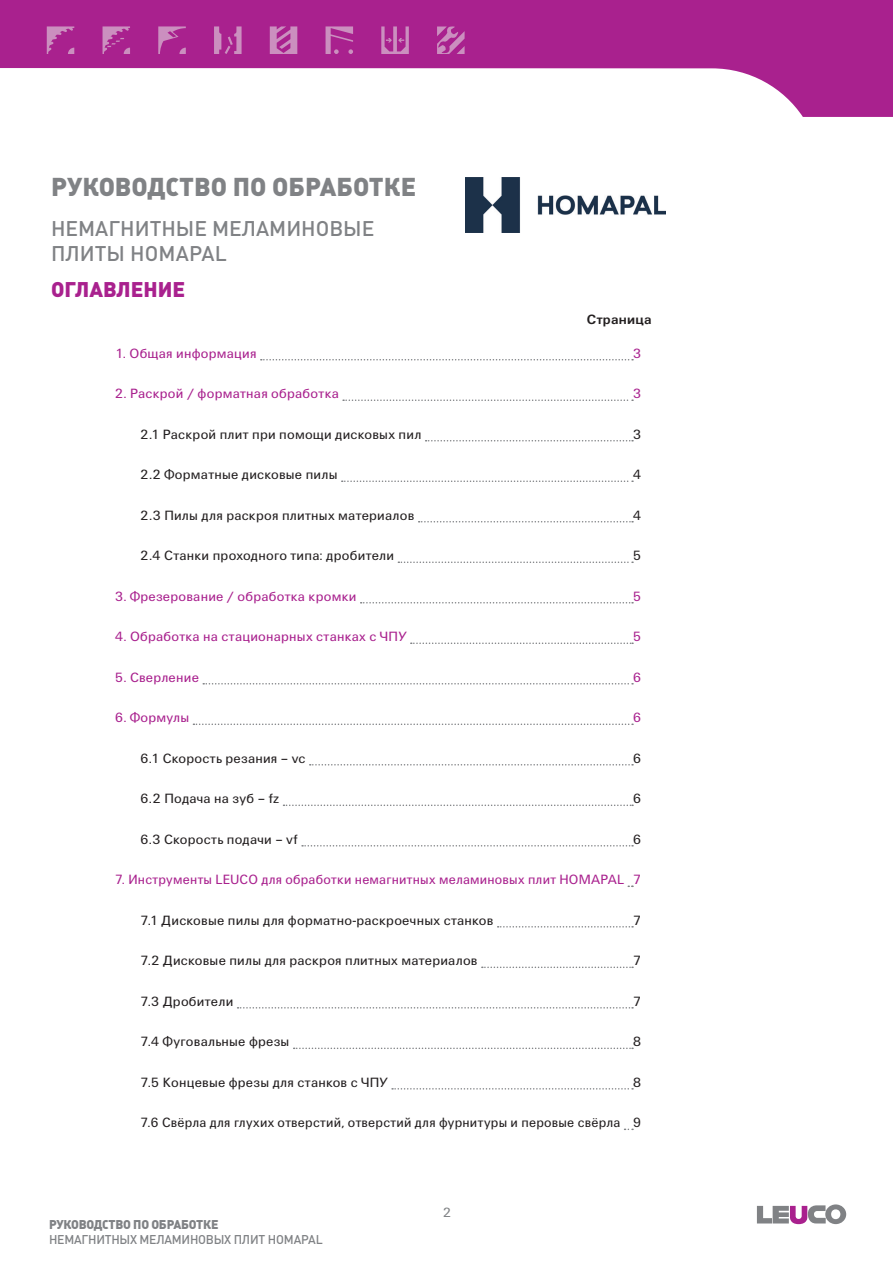
<style>
.page{position:relative;width:893px;height:1263px;background:#fff}
.page>*{position:absolute;margin:0;border:0;box-sizing:border-box;transform-origin:0 0}
.t1{font:900 25.5px "DIN Pro";color:#808285}
.t2{font:500 21px/25.2px "DIN Pro";color:#808285}
.t3{font:900 21px "DIN Pro";color:#a9218e}
.t4{font:13.95px "LEUCO UN";letter-spacing:.015em;color:#231f20}
.t5{font:13.95px "LEUCO UN";letter-spacing:.015em;color:#a9218e}
.t6{font:700 13.95px "LEUCO UN";letter-spacing:.015em;color:#231f20}
.t7{font:13.95px "LEUCO UN";color:#808285}
.t8{font:500 12.6px "DIN Pro";letter-spacing:-.02em;color:#808285}
.t9{font:900 12.6px "DIN Pro";letter-spacing:-.02em;color:#808285}
</style>
<div class="page">
<svg style="left:0;top:0;width:893px;height:117px;fill:#a9218e"></svg>
<svg style="left:326px;top:26px;width:27px;height:28px"></svg>
<svg style="left:214px;top:26px;width:28px;height:28px"></svg>
<svg style="left:47px;top:26px;width:27px;height:28px"></svg>
<svg style="left:103px;top:26px;width:27px;height:28px"></svg>
<svg style="left:437px;top:26px;width:28px;height:28px"></svg>
<svg style="left:158px;top:26px;width:28px;height:28px"></svg>
<svg style="left:270px;top:26px;width:27px;height:28px"></svg>
<svg style="left:381px;top:26px;width:28px;height:28px"></svg>
<svg style="left:757px;top:1204px;width:89px;height:20px"></svg>
<svg style="left:261px;top:359px;width:372px;height:1px"></svg>
<svg style="left:343px;top:399px;width:290px;height:2px"></svg>
<svg style="left:426px;top:440px;width:207px;height:1px"></svg>
<svg style="left:342px;top:480px;width:291px;height:2px"></svg>
<svg style="left:419px;top:521px;width:214px;height:1px"></svg>
<svg style="left:398px;top:561px;width:235px;height:2px"></svg>
<svg style="left:361px;top:602px;width:272px;height:1px"></svg>
<svg style="left:411px;top:642px;width:222px;height:2px"></svg>
<svg style="left:203px;top:683px;width:430px;height:1px"></svg>
<svg style="left:193px;top:723px;width:440px;height:2px"></svg>
<svg style="left:310px;top:764px;width:323px;height:1px"></svg>
<svg style="left:283px;top:804px;width:350px;height:2px"></svg>
<svg style="left:302px;top:845px;width:331px;height:1px"></svg>
<svg style="left:498px;top:926px;width:135px;height:1px"></svg>
<svg style="left:482px;top:966px;width:151px;height:2px"></svg>
<svg style="left:238px;top:1007px;width:395px;height:1px"></svg>
<svg style="left:294px;top:1047px;width:339px;height:2px"></svg>
<svg style="left:392px;top:1088px;width:241px;height:1px"></svg>
<img style="left:466px;top:178px;width:199px;height:54px">
<h1 class="t1" style="left:51px;top:169px;width:367px">РУКОВОДСТВО ПО ОБРАБОТКЕ</h1>
<h2 class="t2" style="left:51px;top:215px;width:325px">НЕМАГНИТНЫЕ МЕЛАМИНОВЫЕ<br>ПЛИТЫ HOMAPAL</h2>
<h2 class="t3" style="left:51px;top:275px;width:136px">ОГЛАВЛЕНИЕ</h2>
<p class="t6" style="left:587px;top:312px;width:66px">Страница</p>
<p class="t5" style="left:115px;top:345px;width:143px">1. Общая информация</p>
<p class="t5" style="left:633px;top:345px;width:10px">3</p>
<p class="t5" style="left:115px;top:386px;width:226px">2. Раскрой / форматная обработка</p>
<p class="t5" style="left:633px;top:386px;width:10px">3</p>
<p class="t4" style="left:140px;top:426px;width:283px">2.1 Раскрой плит при помощи дисковых пил</p>
<p class="t4" style="left:633px;top:426px;width:10px">3</p>
<p class="t4" style="left:140px;top:467px;width:199px">2.2 Форматные дисковые пилы</p>
<p class="t4" style="left:633px;top:467px;width:10px">4</p>
<p class="t4" style="left:140px;top:507px;width:276px">2.3 Пилы для раскроя плитных материалов</p>
<p class="t4" style="left:633px;top:507px;width:10px">4</p>
<p class="t4" style="left:140px;top:548px;width:255px">2.4 Станки проходного типа: дробители</p>
<p class="t4" style="left:633px;top:548px;width:10px">5</p>
<p class="t5" style="left:115px;top:588px;width:243px">3. Фрезерование / обработка кромки</p>
<p class="t5" style="left:633px;top:588px;width:10px">5</p>
<p class="t5" style="left:115px;top:629px;width:293px">4. Обработка на стационарных станках с ЧПУ</p>
<p class="t5" style="left:633px;top:629px;width:10px">5</p>
<p class="t5" style="left:115px;top:669px;width:86px">5. Сверление</p>
<p class="t5" style="left:633px;top:669px;width:10px">6</p>
<p class="t5" style="left:115px;top:710px;width:76px">6. Формулы</p>
<p class="t5" style="left:633px;top:710px;width:10px">6</p>
<p class="t4" style="left:140px;top:750px;width:167px">6.1 Скорость резания – vc</p>
<p class="t4" style="left:633px;top:750px;width:10px">6</p>
<p class="t4" style="left:140px;top:791px;width:140px">6.2 Подача на зуб – fz</p>
<p class="t4" style="left:633px;top:791px;width:10px">6</p>
<p class="t4" style="left:140px;top:831px;width:159px">6.3 Скорость подачи – vf</p>
<p class="t4" style="left:633px;top:831px;width:10px">6</p>
<p class="t5" style="left:115px;top:872px;width:528px">7. Инструменты LEUCO для обработки немагнитных меламиновых плит HOMAPAL 7</p>
<p class="t4" style="left:140px;top:912px;width:355px">7.1 Дисковые пилы для форматно-раскроечных станков</p>
<p class="t4" style="left:633px;top:912px;width:10px">7</p>
<p class="t4" style="left:140px;top:953px;width:339px">7.2 Дисковые пилы для раскроя плитных материалов</p>
<p class="t4" style="left:633px;top:953px;width:10px">7</p>
<p class="t4" style="left:140px;top:993px;width:95px">7.3 Дробители</p>
<p class="t4" style="left:633px;top:993px;width:10px">7</p>
<p class="t4" style="left:140px;top:1034px;width:151px">7.4 Фуговальные фрезы</p>
<p class="t4" style="left:633px;top:1034px;width:10px">8</p>
<p class="t4" style="left:140px;top:1074px;width:249px">7.5 Концевые фрезы для станков с ЧПУ</p>
<p class="t4" style="left:633px;top:1074px;width:10px">8</p>
<p class="t4" style="left:140px;top:1115px;width:502px">7.6 Свёрла для глухих отверстий, отверстий для фурнитуры и перовые свёрла 9</p>
<p class="t9" style="left:49px;top:1215px;width:171px">РУКОВОДСТВО ПО ОБРАБОТКЕ</p>
<p class="t8" style="left:49px;top:1230px;width:275px">НЕМАГНИТНЫХ МЕЛАМИНОВЫХ ПЛИТ HOMAPAL</p>
<p class="t7" style="left:443px;top:1204px;width:10px">2</p>
</div>
